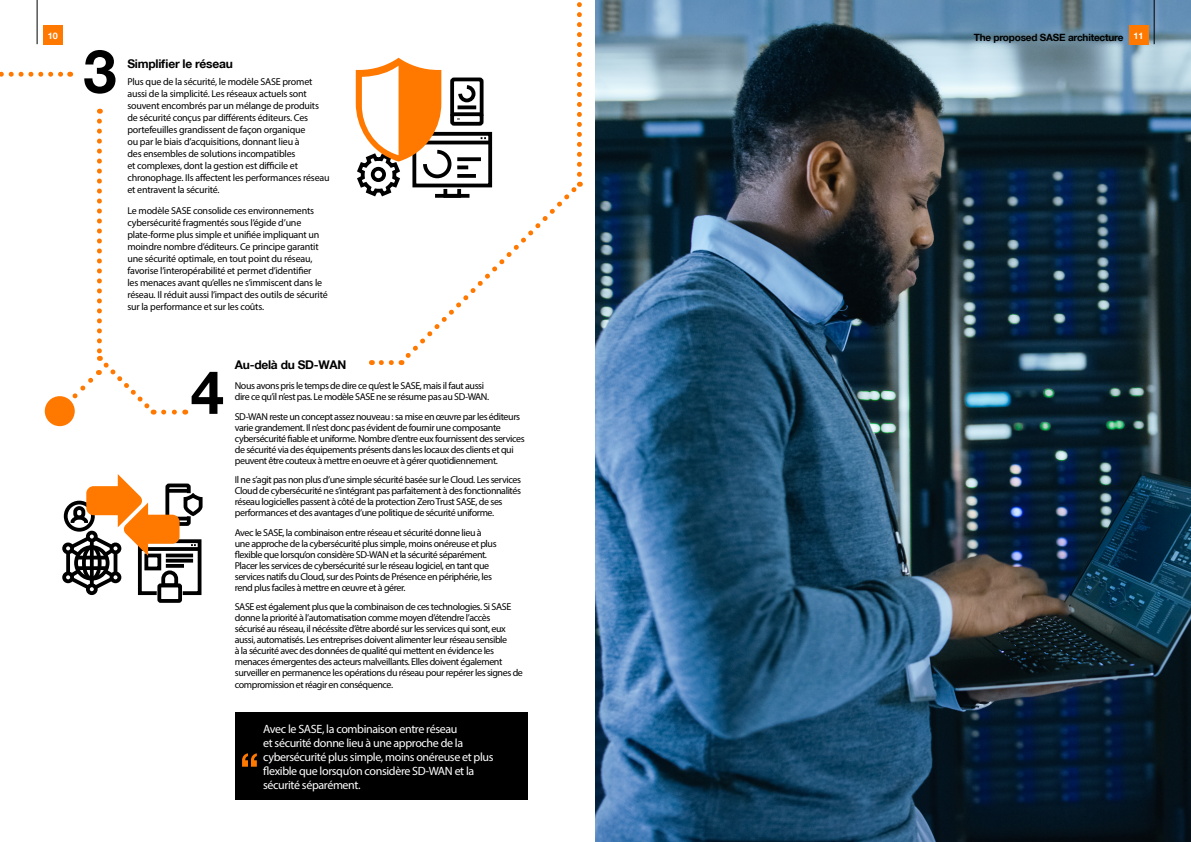
<style>
.page{position:relative;width:1191px;height:842px;background:#fff}
.page>*{position:absolute;margin:0;border:0;box-sizing:border-box;transform-origin:0 0}
.t1{font:700 60px "Helvetica Neue";color:#000}
.t2{font:12px/14px "Myriad Pro";letter-spacing:-.03em;color:#fff}
.t3{font:700 12px "Helvetica Neue";letter-spacing:-.02em;color:#000}
.t4{font:10px/11px "Myriad Pro";letter-spacing:-.04em;color:#000}
.t5{font:10px/12px "Myriad Pro";letter-spacing:-.02em;color:#000}
.t6{font:700 10px "Helvetica Neue";letter-spacing:-.02em;color:#000}
.t7{font:700 9px "Helvetica Neue";color:#fff}
</style>
<div class="page">
<img style="left:595px;top:0;width:596px;height:842px">
<div style="left:62px;top:571px;width:12px;height:12px;border:4px solid #000;border-radius:50%"></div>
<div style="left:62px;top:542px;width:12px;height:12px;border:4px solid #000;border-radius:50%"></div>
<div style="left:64px;top:501px;width:31px;height:31px;border:4px solid #000;border-radius:50%"></div>
<div style="left:157px;top:583px;width:25px;height:20px;border:4px solid #000"></div>
<svg style="left:66px;top:474px;width:137px;height:123px"></svg>
<div style="left:45px;top:396px;width:30px;height:30px;background:#ff7900;border-radius:50%"></div>
<svg style="left:0;top:72px;width:71px;height:5px"></svg>
<svg style="left:164px;top:410px;width:13px;height:5px"></svg>
<svg style="left:57px;top:121px;width:100px;height:295px"></svg>
<svg style="left:355px;top:2px;width:228px;height:363px"></svg>
<div style="left:235px;top:712px;width:292px;height:88px;background:#000"></div>
<svg style="left:242px;top:753px;width:15px;height:14px"></svg>
<hr style="left:37px;top:0;width:1px;height:44px;background:#000">
<div style="left:43px;top:25px;width:19px;height:19px;background:#ff7900"></div>
<hr style="left:1154px;top:0;width:1px;height:44px;background:#000">
<div style="left:1129px;top:25px;width:19px;height:19px;background:#ff7900"></div>
<p class="t7" style="left:48px;top:30px;width:12px">10</p>
<p class="t6" style="left:973px;top:31px;width:171px">The proposed SASE architecture <sup>11</sup></p>
<h1 class="t1" style="left:83px;top:34px;width:35px">3</h1>
<p class="t3" style="left:127px;top:56px;width:107px">Simplifier le réseau</p>
<p class="t5" style="left:127px;top:76px;width:204px">Plus que de la sécurité, le modèle SASE promet aussi de la simplicité. Les réseaux actuels sont souvent encombrés par un mélange de produits de sécurité conçus par différents éditeurs. Ces portefeuilles grandissent de façon organique<br>ou par le biais d’acquisitions, donnant lieu à<br>des ensembles de solutions incompatibles<br>et complexes, dont la gestion est difficile et chronophage. Ils affectent les performances réseau et entravent la sécurité.</p>
<p class="t5" style="left:127px;top:204px;width:202px">Le modèle SASE consolide ces environnements cybersécurité fragmentés sous l’égide d’une plate-forme plus simple et unifiée impliquant un moindre nombre d’éditeurs. Ce principe garantit une sécurité optimale, en tout point du réseau, favorise l’interopérabilité et permet d’identifier<br>les menaces avant qu’elles ne s’immiscent dans le réseau. Il réduit aussi l’impact des outils de sécurité sur la performance et sur les coûts.</p>
<h1 class="t1" style="left:191px;top:355px;width:35px">4</h1>
<p class="t3" style="left:235px;top:357px;width:113px">Au-delà du SD‑WAN</p>
<p class="t4" style="left:235px;top:380px;width:256px">Nous avons pris le temps de dire ce qu’est le SASE, mais il faut aussi dire ce qu’il n’est pas. Le modèle SASE ne se résume pas au SD‑WAN.</p>
<p class="t4" style="left:235px;top:411px;width:291px">SD‑WAN reste un concept assez nouveau : sa mise en œuvre par les éditeurs varie grandement. Il n’est donc pas évident de fournir une composante cybersécurité fiable et uniforme. Nombre d’entre eux fournissent des services de sécurité via des équipements présents dans les locaux des clients et qui peuvent être couteux à mettre en oeuvre et à gérer quotidiennement.</p>
<p class="t4" style="left:235px;top:474px;width:288px">Il ne s’agit pas non plus d’une simple sécurité basée sur le Cloud. Les services Cloud de cybersécurité ne s’intégrant pas parfaitement à des fonctionnalités réseau logicielles passent à côté de la protection Zero Trust SASE, de ses performances et des avantages d’une politique de sécurité uniforme.</p>
<p class="t4" style="left:235px;top:527px;width:263px">Avec le SASE, la combinaison entre réseau et sécurité donne lieu à une approche de la cybersécurité plus simple, moins onéreuse et plus flexible que lorsqu’on considère SD‑WAN et la sécurité séparément.<br>Placer les services de cybersécurité sur le réseau logiciel, en tant que services natifs du Cloud, sur des Points de Présence en périphérie, les rend plus faciles à mettre en œuvre et à gérer.</p>
<p class="t4" style="left:235px;top:601px;width:290px">SASE est également plus que la combinaison de ces technologies. Si SASE donne la priorité à l’automatisation comme moyen d’étendre l’accès sécurisé au réseau, il nécéssite d’être abordé sur les services qui sont, eux aussi, automatisés. Les entreprises doivent alimenter leur réseau sensible<br>à la sécurité avec des données de qualité qui mettent en évidence les menaces émergentes des acteurs malveillants. Elles doivent également surveiller en permanence les opérations du réseau pour repérer les signes de</p>
<p class="t4" style="left:235px;top:679px;width:160px">compromission et réagir en conséquence.</p>
<p class="t2" style="left:263px;top:721px;width:232px">Avec le SASE, la combinaison entre réseau<br>et sécurité donne lieu à une approche de la cybersécurité plus simple, moins onéreuse et plus flexible que lorsqu’on considère SD‑WAN et la sécurité séparément.</p>
</div>
